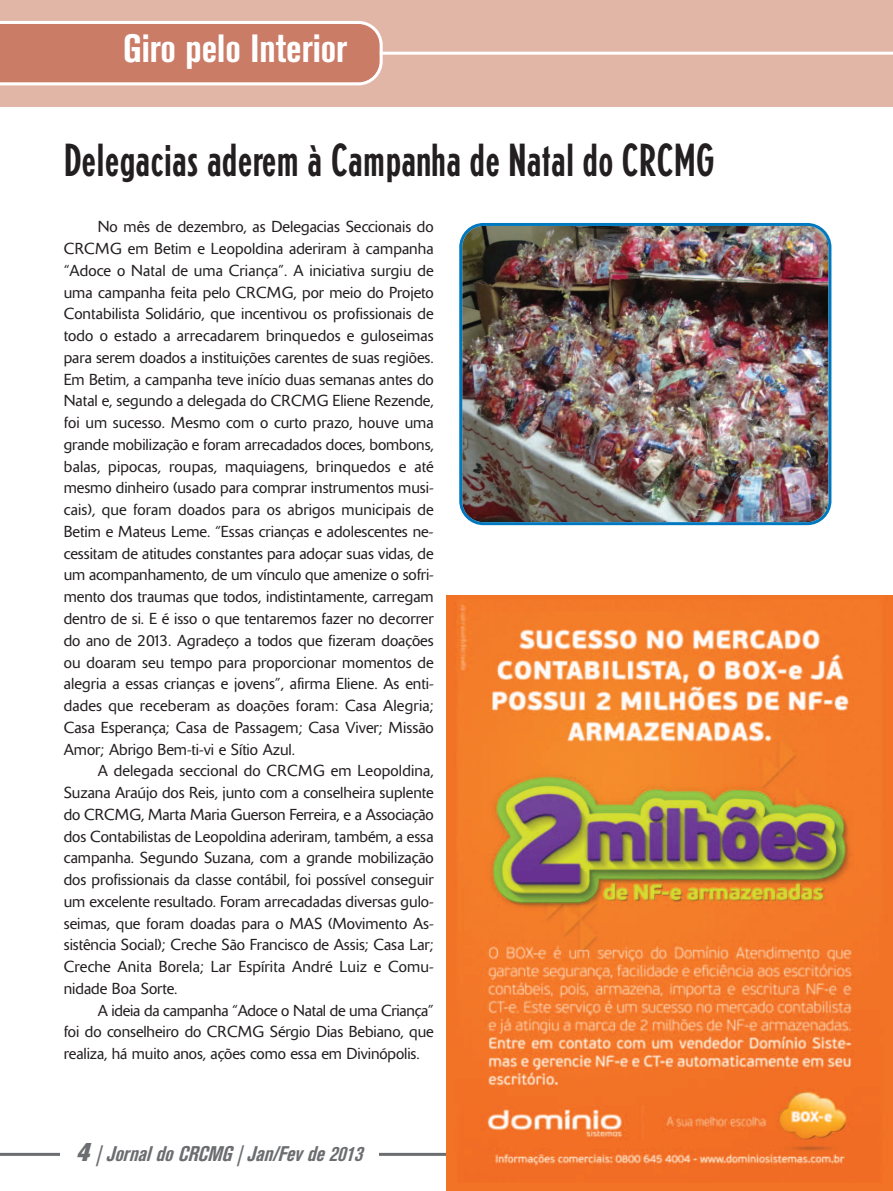
<style>
.page{position:relative;width:893px;height:1191px;background:#fff}
.page>*{position:absolute;margin:0;border:0;box-sizing:border-box;transform-origin:0 0}
.t1{font:500 condensed 45px "AT Erbar";color:#231f20}
.t2{font:700 condensed 39px "Akzidenz Grotesk BE";color:#fff}
.t3{font:21px "FT100 IT";color:#6c6d70}
.t4{font:300 15.75px/21.8px "Delta";color:#231f20;text-align:justify}
.s1{font-family:"FT100 EXBDIT";font-size:25.5px}
</style>
<div class="page">
<hr style="left:0;top:1152px;width:893px;height:3px;background:#6c6d70">
<div style="left:0;top:0;width:893px;height:106px;background:#e2b6a6"></div>
<hr style="left:0;top:52px;width:893px;height:3px;background:#fff">
<svg style="left:0;top:21px;width:383px;height:64px;background:#d08875"></svg>
<div style="left:60px;top:1140px;width:318px;height:29px;background:#fff"></div>
<img style="left:459px;top:223px;width:372px;height:302px">
<img style="left:446px;top:595px;width:447px;height:596px">
<h2 class="t2" style="left:123px;top:35px;width:226px">Giro pelo Interior</h2>
<h1 class="t1" style="left:64px;top:144px;width:652px">Delegacias aderem à Campanha de Natal do CRCMG</h1>
<p class="t4" style="left:64px;top:217px;width:371px;text-indent:34px">No mês de dezembro, as Delegacias Seccionais do CRCMG em Betim e Leopoldina aderiram à campanha “Adoce o Natal de uma Criança”. A iniciativa surgiu de uma campanha feita pelo CRCMG, por meio do Projeto Contabilista Solidário, que incentivou os profissionais de todo o estado a arrecadarem brinquedos e guloseimas para serem doados a instituições carentes de suas regiões.<br>Em Betim, a campanha teve início duas semanas antes do Natal e, segundo a delegada do CRCMG Eliene Rezende, foi um sucesso. Mesmo com o curto prazo, houve uma grande mobilização e foram arrecadados doces, bombons, balas, pipocas, roupas, maquiagens, brinquedos e até mesmo dinheiro (usado para comprar instrumentos musi&shy;cais), que foram doados para os abrigos municipais de Betim e Mateus Leme. “Essas crianças e adolescentes ne&shy;cessitam de atitudes constantes para adoçar suas vidas, de um acompanhamento, de um vínculo que amenize o sofri&shy;mento dos traumas que todos, indistintamente, carregam dentro de si. E é isso o que tentaremos fazer no decorrer do ano de 2013. Agradeço a todos que fizeram doações ou doaram seu tempo para proporcionar momentos de alegria a essas crianças e jovens”, afirma Eliene. As enti&shy;dades que receberam as doações foram: Casa Alegria; Casa Esperança; Casa de Passagem; Casa Viver; Missão Amor; Abrigo Bem-ti-vi e Sítio Azul.</p>
<p class="t4" style="left:64px;top:761px;width:371px;text-indent:34px">A delegada seccional do CRCMG em Leopoldina, Suzana Araújo dos Reis, junto com a conselheira suplente do CRCMG, Marta Maria Guerson Ferreira, e a Associação dos Contabilistas de Leopoldina aderiram, também, a essa campanha. Segundo Suzana, com a grande mobilização dos profissionais da classe contábil, foi possível conseguir um excelente resultado. Foram arrecadadas diversas gulo&shy;seimas, que foram doadas para o MAS (Movimento As&shy;sistência Social); Creche São Francisco de Assis; Casa Lar; Creche Anita Borela; Lar Espírita André Luiz e Comu&shy;nidade Boa Sorte.</p>
<p class="t4" style="left:64px;top:1000px;width:371px;text-indent:34px">A ideia da campanha “Adoce o Natal de uma Criança” foi do conselheiro do CRCMG Sérgio Dias Bebiano, que realiza, há muito anos, ações como essa em Divinópolis.</p>
<h3 class="t3" style="left:76px;top:1145px;width:288px"><span class="s1">4</span> | Jornal do CRCMG | Jan/Fev de 2013</h3>
</div>
